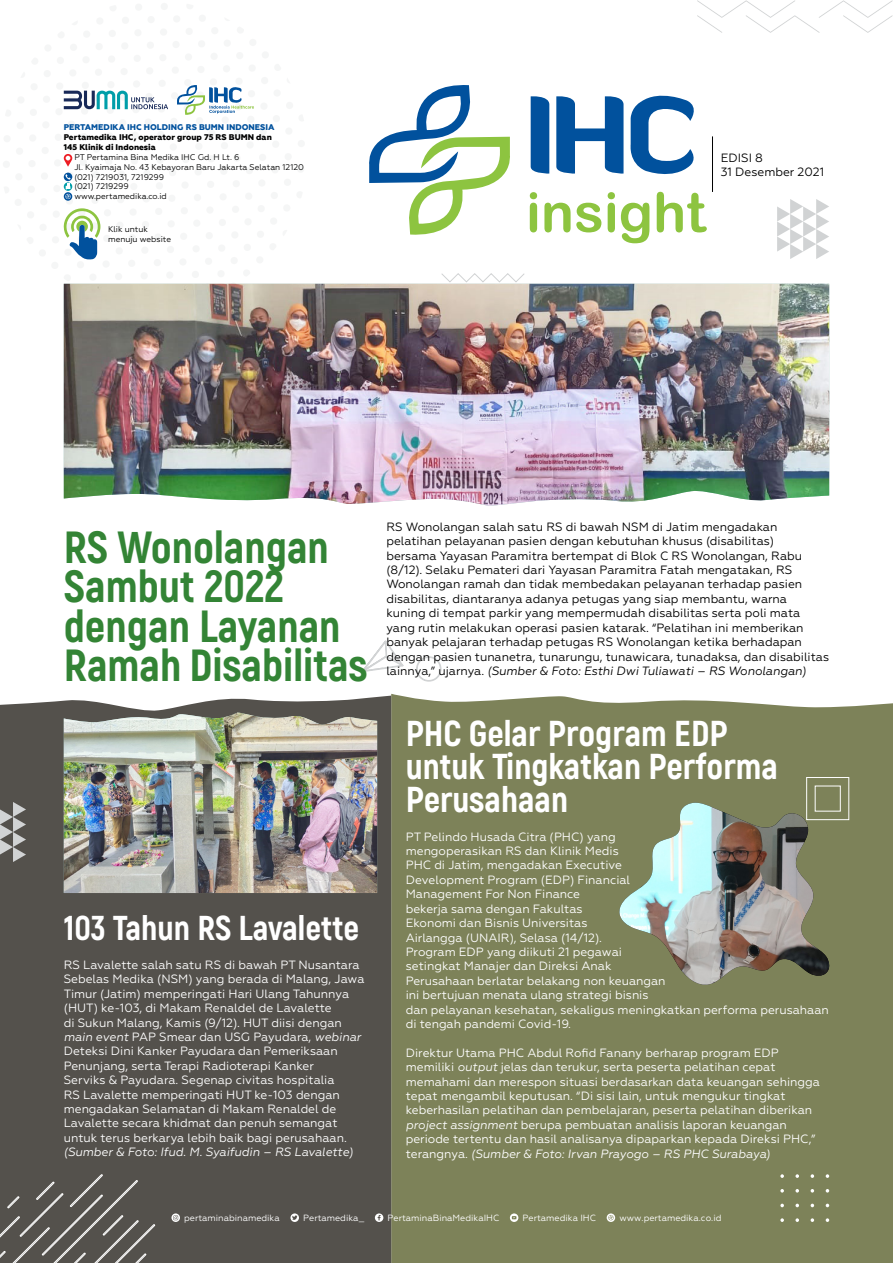
<style>
.page{position:relative;width:893px;height:1263px;background:#fff}
.page>*{position:absolute;margin:0;border:0;box-sizing:border-box;transform-origin:0 0}
.t1{font:800 45px/39px "Akrobat";color:#338435}
.t2{font:800 36px/33px "Akrobat";color:#fff}
.t3{font:800 34.5px "Akrobat";color:#fff}
.t4{font:12px/14.4px "Geometria";color:#fff}
.t5{font:12px/14.4px "Geometria";color:#000}
.t6{font:italic 12px "Geometria";color:#fff}
.t7{font:9px "Geometria";color:#fff}
.t8{font:8.25px/9.9px "Geometria";color:#000}
.t9{font:800 8.25px/9.9px "Geometria";color:#000}
.t10{font:800 8.25px "Geometria";color:#01519d}
.s1{font-style:italic}
</style>
<div class="page">
<div style="left:391px;top:694px;width:502px;height:569px;background:#7d8259"></div>
<div style="left:0;top:696px;width:391px;height:567px;background:#54514c"></div>
<hr style="left:712px;top:136px;width:1px;height:56px;background:#000">
<svg style="left:780px;top:1174px;width:4px;height:4px"></svg>
<svg style="left:795px;top:1174px;width:4px;height:4px"></svg>
<svg style="left:811px;top:1174px;width:3px;height:4px"></svg>
<svg style="left:826px;top:1174px;width:3px;height:4px"></svg>
<svg style="left:780px;top:1189px;width:4px;height:3px"></svg>
<svg style="left:795px;top:1189px;width:4px;height:3px"></svg>
<svg style="left:780px;top:1204px;width:4px;height:3px"></svg>
<svg style="left:795px;top:1204px;width:4px;height:3px"></svg>
<svg style="left:780px;top:1218px;width:4px;height:4px"></svg>
<svg style="left:795px;top:1218px;width:4px;height:4px"></svg>
<svg style="left:811px;top:1218px;width:3px;height:4px"></svg>
<svg style="left:826px;top:1218px;width:3px;height:4px"></svg>
<svg style="left:777px;top:199px;width:52px;height:60px"></svg>
<svg style="left:0;top:802px;width:26px;height:60px"></svg>
<svg style="left:441px;top:273px;width:84px;height:11px"></svg>
<svg style="left:0;top:1174px;width:156px;height:89px"></svg>
<svg style="left:697px;top:0;width:196px;height:33px"></svg>
<svg style="left:530px;top:192px;width:177px;height:51px"></svg>
<svg style="left:369px;top:85px;width:141px;height:150px"></svg>
<svg style="left:531px;top:96px;width:18px;height:78px"></svg>
<svg style="left:556px;top:95px;width:138px;height:79px"></svg>
<svg style="left:362px;top:640px;width:42px;height:33px"></svg>
<svg style="left:416px;top:656px;width:26px;height:26px"></svg>
<div style="left:806px;top:777px;width:43px;height:43px;border:1px solid #fff"></div>
<img style="left:64px;top:712px;width:313px;height:181px">
<img style="left:64px;top:284px;width:765px;height:222px">
<img style="left:618px;top:803px;width:212px;height:183px">
<svg style="left:607px;top:1213px;width:8px;height:9px"></svg>
<svg style="left:171px;top:1213px;width:9px;height:9px"></svg>
<svg style="left:375px;top:1213px;width:8px;height:9px"></svg>
<svg style="left:510px;top:1213px;width:8px;height:9px"></svg>
<svg style="left:290px;top:1213px;width:9px;height:9px"></svg>
<svg style="left:63px;top:85px;width:244px;height:222px"></svg>
<p class="t10" style="left:64px;top:122px;width:212px">PERTAMEDIKA IHC HOLDING RS BUMN INDONESIA</p>
<p class="t9" style="left:64px;top:132px;width:210px">Pertamedika IHC, operator group 75 RS BUMN dan<br>145 Klinik di Indonesia</p>
<p class="t8" style="left:74px;top:152px;width:231px">PT Pertamina Bina Medika IHC Gd. H Lt. 6<br>Jl. Kyaimaja No. 43 Kebayoran Baru Jakarta Selatan 12120 (021) 7219031, 7219299<br>(021) 7219299<br>www.pertamedika.co.id</p>
<p class="t8" style="left:108px;top:224px;width:64px">Klik untuk menuju website</p>
<p class="t5" style="left:721px;top:150px;width:105px">EDISI 8<br>31 Desember 2021</p>
<h1 class="t1" style="left:64px;top:528px;width:305px">RS Wonolangan<br>Sambut 2022 dengan Layanan<br>Ramah Disabilitas</h1>
<h3 class="t3" style="left:64px;top:906px;width:297px">103 Tahun RS Lavalette</h3>
<p class="t4" style="left:64px;top:957px;width:302px">RS Lavalette salah satu RS di bawah PT Nusantara Sebelas Medika (NSM) yang berada di Malang, Jawa Timur (Jatim) memperingati Hari Ulang Tahunnya (HUT) ke-103, di Makam Renaldel de Lavalette<br>di Sukun Malang, Kamis (9/12). HUT diisi dengan <span class="s1">main event</span> PAP Smear dan USG Payudara, <span class="s1">webinar </span>Deteksi Dini Kanker Payudara dan Pemeriksaan Penunjang, serta Terapi Radioterapi Kanker<br>Serviks &amp; Payudara. Segenap civitas hospitalia<br>RS Lavalette memperingati HUT ke-103 dengan mengadakan Selamatan di Makam Renaldel de Lavalette secara khidmat dan penuh semangat untuk terus berkarya lebih baik bagi perusahaan.</p>
<p class="t6" style="left:64px;top:1145px;width:291px">(Sumber &amp; Foto: Ifud. M. Syaifudin – RS Lavalette)</p>
<p class="t5" style="left:386px;top:519px;width:444px">RS Wonolangan salah satu RS di bawah NSM di Jatim mengadakan pelatihan pelayanan pasien dengan kebutuhan khusus (disabilitas)<br>bersama Yayasan Paramitra bertempat di Blok C RS Wonolangan, Rabu (8/12). Selaku Pemateri dari Yayasan Paramitra Fatah mengatakan, RS Wonolangan ramah dan tidak membedakan pelayanan terhadap pasien disabilitas, diantaranya adanya petugas yang siap membantu, warna kuning di tempat parkir yang mempermudah disabilitas serta poli mata yang rutin melakukan operasi pasien katarak. “Pelatihan ini memberikan banyak pelajaran terhadap petugas RS Wonolangan ketika berhadapan dengan pasien tunanetra, tunarungu, tunawicara, tunadaksa, dan disabilitas lainnya,” ujarnya. <span class="s1">(Sumber &amp; Foto: Esthi Dwi Tuliawati – RS Wonolangan)</span></p>
<h2 class="t2" style="left:406px;top:716px;width:374px">PHC Gelar Program EDP untuk Tingkatkan Performa<br>Perusahaan</h2>
<p class="t4" style="left:406px;top:829px;width:424px">PT Pelindo Husada Citra (PHC) yang<br>mengoperasikan RS dan Klinik Medis<br>PHC di Jatim, mengadakan Executive<br>Development Program (EDP) Financial<br>Management For Non Finance<br>bekerja sama dengan Fakultas<br>Ekonomi dan Bisnis Universitas<br>Airlangga (UNAIR), Selasa (14/12).<br>Program EDP yang diikuti 21 pegawai<br>setingkat Manajer dan Direksi Anak<br>Perusahaan berlatar belakang non keuangan<br>ini bertujuan menata ulang strategi bisnis<br>dan pelayanan kesehatan, sekaligus meningkatkan performa perusahaan di tengah pandemi Covid-19.</p>
<p class="t4" style="left:406px;top:1045px;width:416px">Direktur Utama PHC Abdul Rofid Fanany berharap program EDP memiliki <span class="s1">output</span> jelas dan terukur, serta peserta pelatihan cepat memahami dan merespon situasi berdasarkan data keuangan sehingga tepat mengambil keputusan. “Di sisi lain, untuk mengukur tingkat keberhasilan pelatihan dan pembelajaran, peserta pelatihan diberikan <span class="s1">project assignment</span> berupa pembuatan analisis laporan keuangan periode tertentu dan hasil analisanya dipaparkan kepada Direksi PHC,” terangnya. <span class="s1">(Sumber &amp; Foto: Irvan Prayogo – RS PHC Surabaya)</span></p>
<p class="t7" style="left:184px;top:1213px;width:97px">pertaminabinamedika</p>
<p class="t7" style="left:303px;top:1213px;width:62px">Pertamedika_</p>
<p class="t7" style="left:388px;top:1213px;width:113px">PertaminaBinaMedikaIHC</p>
<p class="t7" style="left:523px;top:1213px;width:75px">Pertamedika IHC</p>
<p class="t7" style="left:619px;top:1213px;width:104px">www.pertamedika.co.id</p>
</div>
